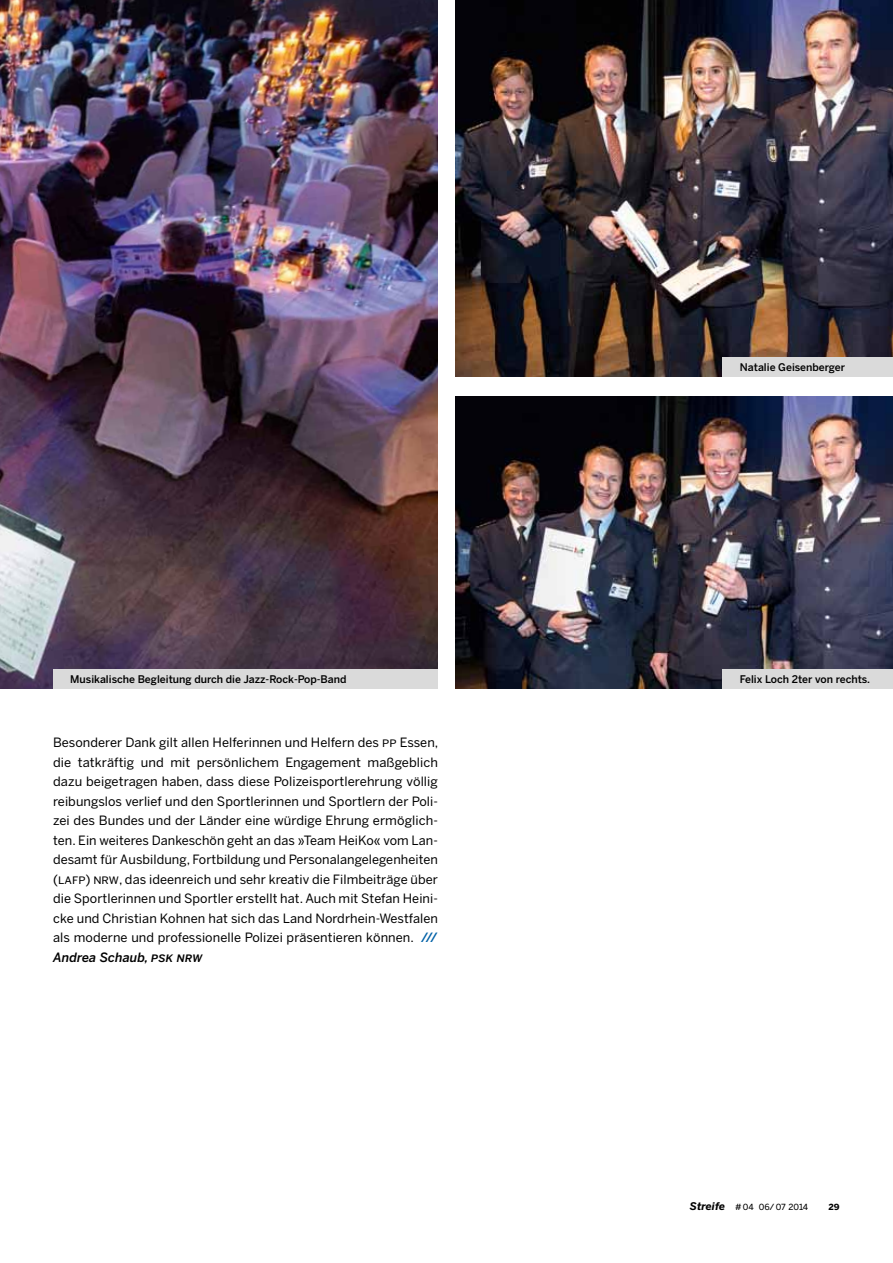
<style>
.page{position:relative;width:893px;height:1263px;background:#fff}
.page>*{position:absolute;margin:0;border:0;box-sizing:border-box;transform-origin:0 0}
.t1{font:12.75px/19.5px "Benton Sans";letter-spacing:.005em;color:#000;text-align:justify}
.t2{font:500 10.5px "Benton Sans";color:#000}
.t3{font:10.5px "Benton Sans Regular SC";letter-spacing:-.005em;color:#000}
.t4{font:10.5px "Benton Sans Bold SC";color:#000}
.s1{font-family:"Benton Sans Regular SC"}
.s2{font-weight:500;color:#0061a7}
.s3{font-weight:500;font-style:italic}
.s4{font-family:"Benton Sans Medium Italic SC"}
.s5{font-family:"Benton Sans";font-weight:700;font-style:italic}
</style>
<div class="page">
<img style="left:0;top:0;width:438px;height:689px">
<div style="left:53px;top:669px;width:385px;height:20px;background:#dadada"></div>
<img style="left:455px;top:0;width:438px;height:376px">
<img style="left:455px;top:397px;width:438px;height:292px">
<div style="left:723px;top:357px;width:170px;height:20px;background:#dadada"></div>
<div style="left:723px;top:669px;width:170px;height:20px;background:#dadada"></div>
<p class="t2" style="left:70px;top:673px;width:278px">Musikalische Begleitung durch die Jazz-Rock-Pop-Band</p>
<p class="t1" style="left:53px;top:732px;width:387px">Besonderer Dank gilt allen Helferinnen und Helfern des <span class="s1">PP</span> Essen, die tatkräftig und mit persönlichem Engagement maßgeblich dazu beigetragen haben, dass diese Polizeisportlerehrung völlig reibungslos verlief und den Sportlerinnen und Sportlern der Poli&shy;zei des Bundes und der Länder eine würdige Ehrung ermöglich&shy;ten. Ein weiteres Dankeschön geht an das »Team HeiKo« vom Lan&shy;desamt für Ausbildung, Fortbildung und Personalangelegenheiten (<span class="s1">LAFP) NRW</span>, das ideenreich und sehr kreativ die Filmbeiträge über die Sportlerinnen und Sportler erstellt hat. Auch mit Stefan Heini&shy;cke und Christian Kohnen hat sich das Land Nordrhein-Westfalen als moderne und professionelle Polizei präsentieren können. <span class="s2">/// </span><span class="s3">Andrea Schaub,</span> <span class="s4">PSK NRW</span></p>
<p class="t2" style="left:740px;top:361px;width:107px">Natalie Geisenberger</p>
<p class="t2" style="left:740px;top:673px;width:132px">Felix Loch 2ter von rechts.</p>
<p class="t3" style="left:690px;top:1200px;width:120px"><span class="s5">Streife</span> #04 06/07 2014</p>
<p class="t4" style="left:828px;top:1200px;width:13px">29</p>
</div>
